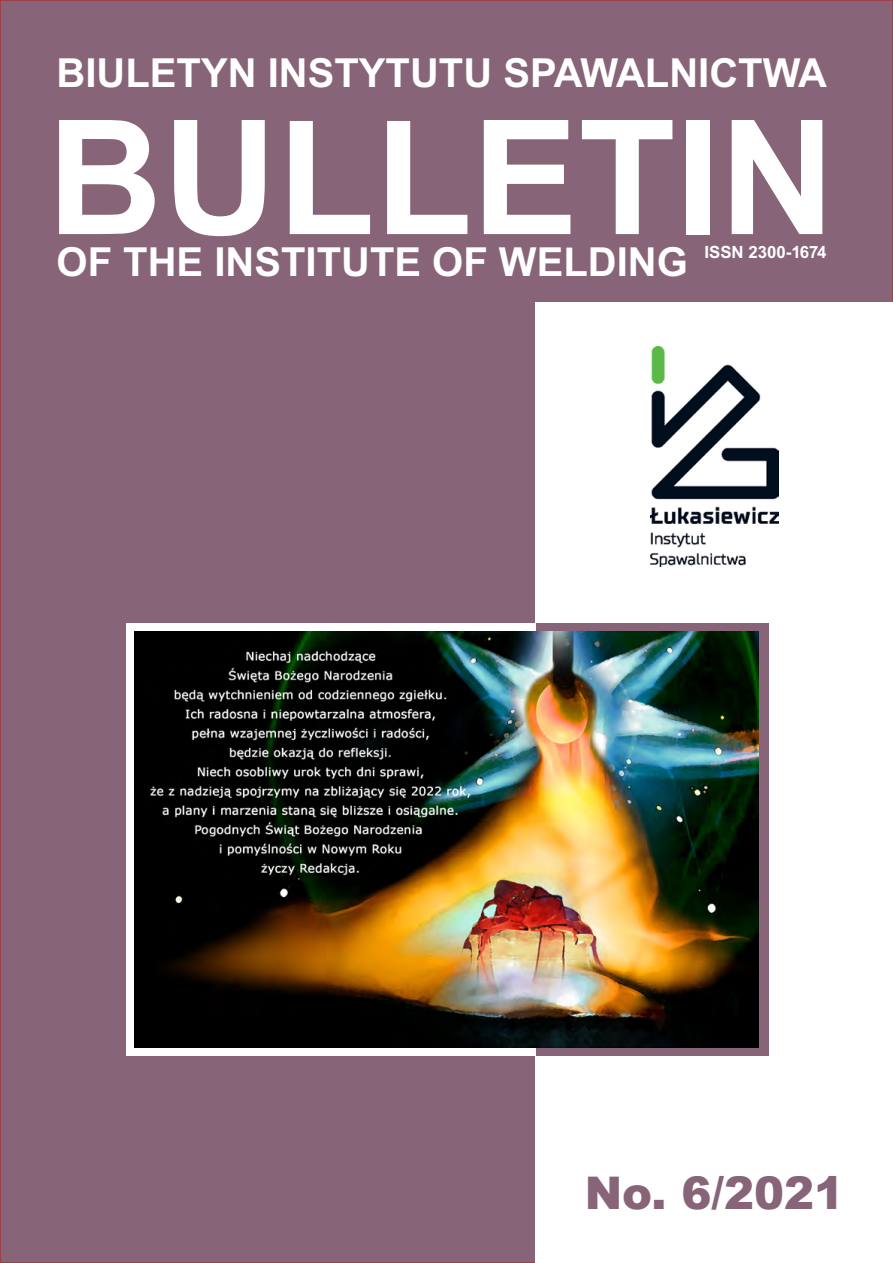
<style>
.page{position:relative;width:893px;height:1263px;background:#fff}
.page>*{position:absolute;margin:0;border:0;box-sizing:border-box;transform-origin:0 0}
.t1{font:700 159.3px "Arial";color:#fff}
.t2{font:900 45px "Arial";color:#886479}
.t3{font:700 40.05px "Arial";color:#fff}
.t4{font:700 16.8px "Arial";color:#fff}
</style>
<div class="page">
<div style="left:0;top:0;width:893px;height:1263px;background:#886479;border:2px solid #a93439"></div>
<div style="left:536px;top:303px;width:357px;height:960px;background:#fff"></div>
<img style="left:650px;top:346px;width:128px;height:220px">
<div style="left:126px;top:623px;width:642px;height:432px;background:#fff"></div>
<div style="left:536px;top:623px;width:232px;height:432px;background:#886479"></div>
<img style="left:135px;top:631px;width:623px;height:416px">
<p class="t3" style="left:57px;top:46px;width:772px">BIULETYN INSTYTUTU SPAWALNICTWA</p>
<p class="t1" style="left:47px;top:72px;width:789px">BULLETIN</p>
<p class="t3" style="left:57px;top:235px;width:633px">OF THE INSTITUTE OF WELDING</p>
<p class="t4" style="left:704px;top:241px;width:124px">ISSN 2300-1674</p>
<p class="t2" style="left:585px;top:1160px;width:261px">No. 6/2021</p>
</div>
